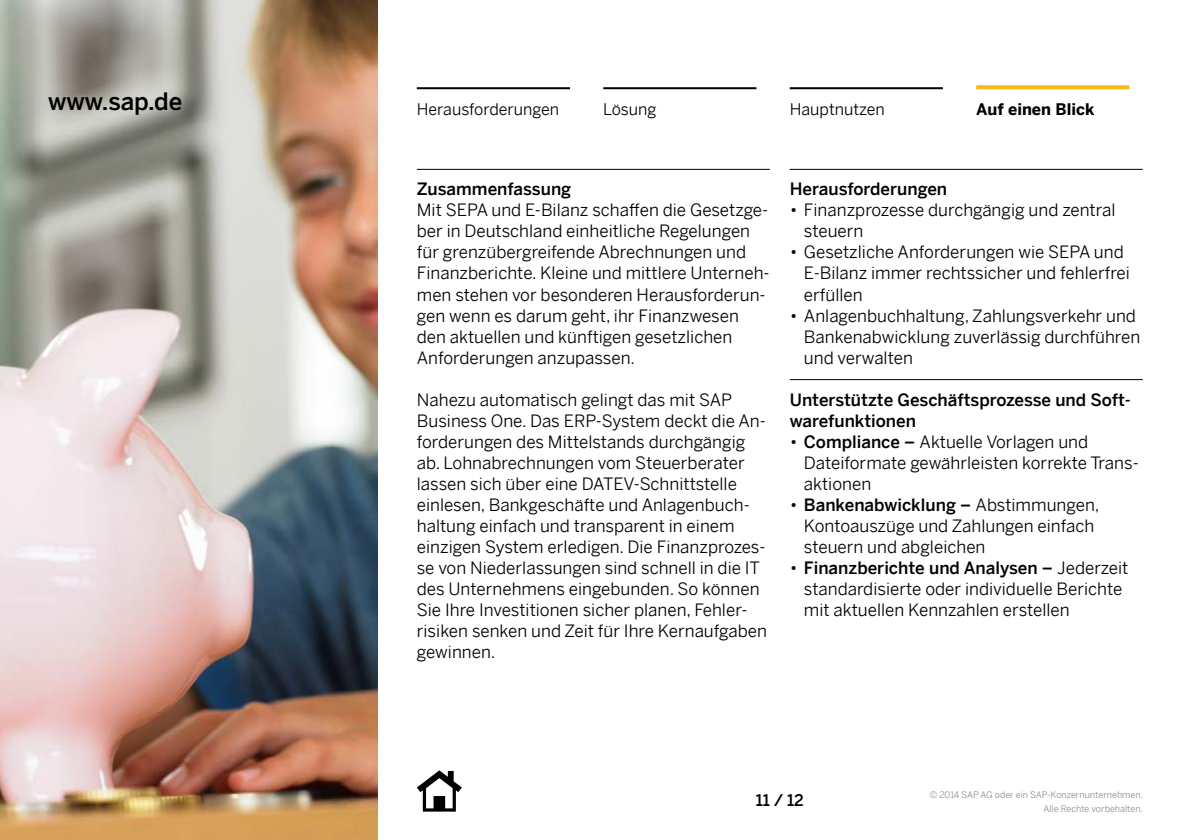
<style>
.page{position:relative;width:1191px;height:840px;background:#fff}
.page>*{position:absolute;margin:0;border:0;box-sizing:border-box;transform-origin:0 0}
.t1{font:500 24px "Benton Sans";color:#000}
.t2{font:17px/21px "Benton Sans";color:#000}
.t3{font:500 17px/21px "Benton Sans";color:#000}
.t4{font:16px "Benton Sans";color:#000}
.t5{font:700 16px "Benton Sans";color:#000}
.t6{font:500 16px "Benton Sans";color:#000}
.t7{font:9px/14px "Benton Sans";color:#8a8c8e;text-align:right}
.s1{font-weight:300}
.s2{font-weight:500}
</style>
<div class="page">
<img style="left:0;top:0;width:377px;height:839px">
<hr style="left:417px;top:169px;width:353px;height:1px;background:#000">
<hr style="left:789px;top:169px;width:353px;height:1px;background:#000">
<hr style="left:789px;top:379px;width:353px;height:1px;background:#000">
<svg style="left:976px;top:85px;width:153px;height:4px"></svg>
<hr style="left:789px;top:87px;width:154px;height:2px;background:#000">
<hr style="left:603px;top:87px;width:153px;height:2px;background:#000">
<hr style="left:417px;top:87px;width:153px;height:2px;background:#000">
<svg style="left:417px;top:770px;width:45px;height:41px"></svg>
<h1 class="t1" style="left:48px;top:80px;width:136px">www.sap.de</h1>
<p class="t4" style="left:417px;top:95px;width:144px">Herausforderungen</p>
<p class="t4" style="left:603px;top:95px;width:55px">Lösung</p>
<p class="t4" style="left:789px;top:95px;width:97px">Hauptnutzen</p>
<p class="t5" style="left:976px;top:95px;width:120px">Auf einen Blick</p>
<p class="t3" style="left:417px;top:177px;width:156px">Zusammenfassung</p>
<p class="t2" style="left:417px;top:197px;width:354px">Mit SEPA und E-Bilanz schaffen die Gesetzge&shy;ber in Deutschland einheitliche Regelungen für grenzübergreifende Abrechnungen und Finanzberichte. Kleine und mittlere Unterneh&shy;men stehen vor besonderen Herausforderun&shy;gen wenn es darum geht, ihr Finanzwesen den aktuellen und künftigen gesetzlichen Anforderungen anzupassen.</p>
<p class="t2" style="left:417px;top:386px;width:351px">Nahezu automatisch gelingt das mit SAP Business One. Das ERP-System deckt die An&shy;forderungen des Mittelstands durchgängig ab. Lohnabrechnungen vom Steuerberater lassen sich über eine DATEV-Schnittstelle einlesen, Bankgeschäfte und Anlagenbuch&shy;haltung einfach und transparent in einem einzigen System erledigen. Die Finanzprozes&shy;se von Niederlassungen sind schnell in die IT des Unternehmens eingebunden. So können Sie Ihre Investitionen sicher planen, Fehler&shy;risiken senken und Zeit für Ihre Kernaufgaben gewinnen.</p>
<p class="t3" style="left:789px;top:177px;width:159px">Herausforderungen</p>
<p class="t2" style="left:804px;top:197px;width:313px;text-indent:-14px"><span class="s1">•</span> Finanzprozesse durchgängig und zentral steuern</p>
<p class="t2" style="left:804px;top:239px;width:327px;text-indent:-14px"><span class="s1">•</span> Gesetzliche Anforderungen wie SEPA und<br>E-Bilanz immer rechtssicher und fehlerfrei erfüllen</p>
<p class="t2" style="left:804px;top:302px;width:338px;text-indent:-14px"><span class="s1">•</span> Anlagenbuchhaltung, Zahlungsverkehr und<br>Bankenabwicklung zuverlässig durchführen und verwalten</p>
<p class="t3" style="left:789px;top:387px;width:342px">Unterstützte Geschäftsprozesse und Soft&shy;warefunktionen</p>
<p class="t2" style="left:804px;top:428px;width:336px;text-indent:-14px"><span class="s1">•</span> <span class="s2">Compliance –</span> Aktuelle Vorlagen und<br>Dateiformate gewährleisten korrekte Trans&shy;aktionen</p>
<p class="t2" style="left:804px;top:491px;width:297px;text-indent:-14px"><span class="s1">•</span> <span class="s2">Bankenabwicklung –</span> Abstimmungen,<br>Kontoauszüge und Zahlungen einfach steuern und abgleichen</p>
<p class="t2" style="left:804px;top:554px;width:326px;text-indent:-14px"><span class="s1">•</span> <span class="s2">Finanzberichte und Analysen –</span> Jederzeit standardisierte oder individuelle Berichte mit aktuellen Kennzahlen erstellen</p>
<p class="t6" style="left:756px;top:786px;width:50px">11 / 12</p>
<p class="t7" style="left:929px;top:785px;width:215px">© 2014 SAP AG oder ein SAP-Konzernunternehmen.<br>Alle Rechte vorbehalten.</p>
</div>
